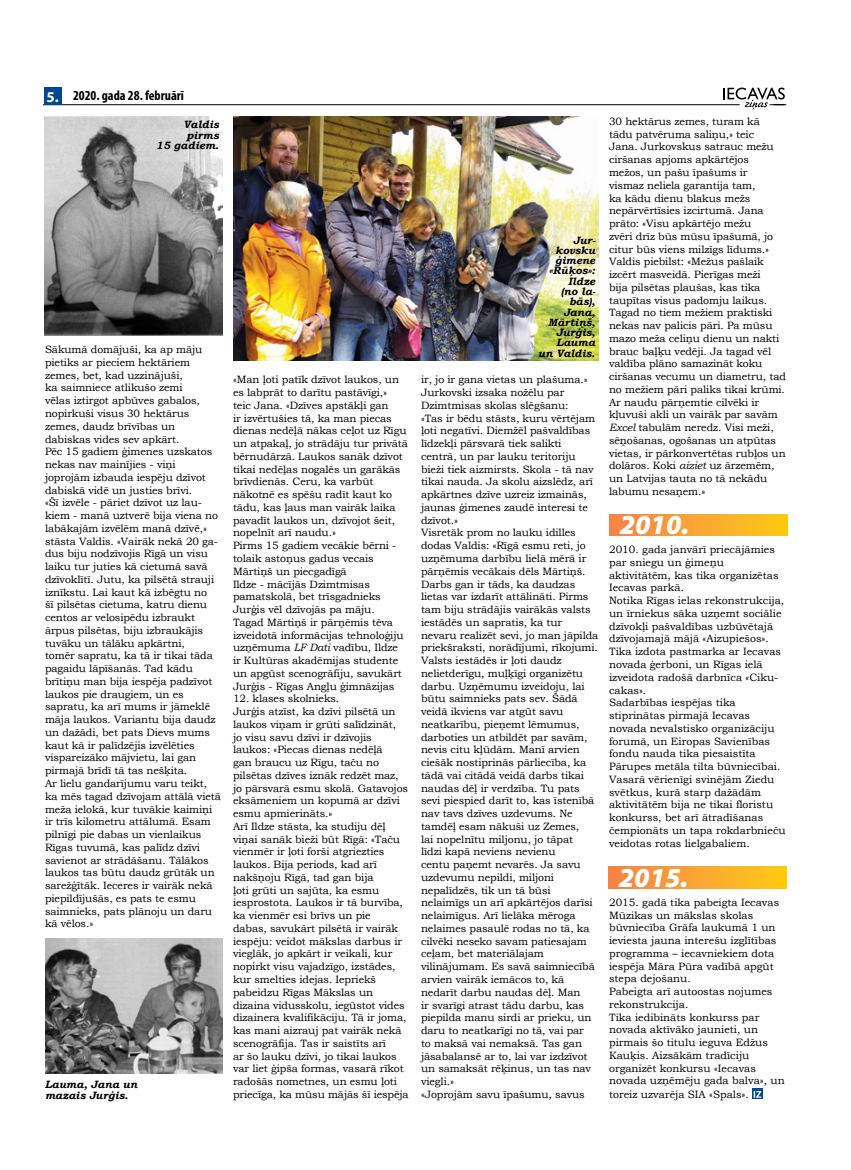
<style>
.page{position:relative;width:851px;height:1170px;background:#fff}
.page>*{position:absolute;margin:0;border:0;box-sizing:border-box;transform-origin:0 0}
.t1{font:italic 900 27.5px "Myriad Pro";color:#fff}
.t2{font:700 condensed 13.75px "Myriad Pro";color:#000}
.t3{font:10.62px/12.8px "Bookman Old Style";letter-spacing:-.01em;color:#000}
.t4{font:italic 700 10.62px/10.2px "Bookman Old Style";color:#000;text-align:right}
.s1{font-stretch:normal;font-size:15px;color:#fff}
.s2{font-style:italic}
</style>
<div class="page">
<hr style="left:44px;top:104px;width:695px;height:1px;background:#000">
<div style="left:44px;top:87px;width:17px;height:18px;background:#004990"></div>
<svg style="left:723px;top:88px;width:63px;height:22px"></svg>
<div style="left:609px;top:514px;width:178px;height:21px;background:linear-gradient(to right,#f5824c,#ffc915)"></div>
<div style="left:608px;top:866px;width:178px;height:22px;background:linear-gradient(to right,#f5824c,#ffc915)"></div>
<img style="left:233px;top:117px;width:365px;height:243px">
<img style="left:45px;top:117px;width:177px;height:218px">
<img style="left:45px;top:938px;width:177px;height:135px">
<svg style="left:752px;top:1088px;width:10px;height:11px"></svg>
<svg style="left:753px;top:1090px;width:8px;height:7px"></svg>
<p class="t2" style="left:46px;top:87px;width:139px"><span class="s1">5.</span> 2020. gada 28. februārī</p>
<p class="t4" style="left:156px;top:120px;width:64px">Valdis pirms<br>15 gadiem.</p>
<p class="t3" style="left:45px;top:343px;width:177px">Sākumā domājuši, ka ap māju pietiks ar pieciem hektāriem zemes, bet, kad uzzinājuši,<br>ka saimniece atlikušo zemi<br>vēlas iztirgot apbūves gabalos, nopirkuši visus 30 hektārus zemes, daudz brīvības un dabiskas vides sev apkārt.<br>Pēc 15 gadiem ģimenes uzskatos nekas nav mainījies - viņi joprojām izbauda iespēju dzīvot dabiskā vidē un justies brīvi.<br>«Šī izvēle - pāriet dzīvot uz lau&shy;kiem - manā uztverē bija viena no labākajām izvēlēm manā dzīvē,» stāsta Valdis. «Vairāk nekā 20 ga&shy;dus biju nodzīvojis Rīgā un visu laiku tur juties kā cietumā savā dzīvoklītī. Jutu, ka pilsētā strauji iznīkstu. Lai kaut kā izbēgtu no<br>šī pilsētas cietuma, katru dienu centos ar velosipēdu izbraukt ārpus pilsētas, biju izbraukājis tuvāku un tālāku apkārtni,<br>tomēr sapratu, ka tā ir tikai tāda pagaidu lāpīšanās. Tad kādu brītiņu man bija iespēja padzīvot laukos pie draugiem, un es sapratu, ka arī mums ir jāmeklē māja laukos. Variantu bija daudz un dažādi, bet pats Dievs mums kaut kā ir palīdzējis izvēlēties vispareizāko mājvietu, lai gan pirmajā brīdī tā tas nešķita.<br>Ar lielu gandarījumu varu teikt, ka mēs tagad dzīvojam attālā vietā meža ielokā, kur tuvākie kaimiņi ir trīs kilometru attālumā. Esam pilnīgi pie dabas un vienlaikus<br>Rīgas tuvumā, kas palīdz dzīvi savienot ar strādāšanu. Tālākos laukos tas būtu daudz grūtāk un sarežģītāk. Ieceres ir vairāk nekā piepildījušās, es pats te esmu saimnieks, pats plānoju un daru kā vēlos.»</p>
<p class="t4" style="left:45px;top:1079px;width:94px;text-align:left">Lauma, Jana un mazais Jurģis.</p>
<p class="t3" style="left:233px;top:373px;width:176px">«Man ļoti patīk dzīvot laukos, un es labprāt to darītu pastāvīgi,»<br>teic Jana. «Dzīves apstākļi gan<br>ir izvērtušies tā, ka man piecas dienas nedēļā nākas ceļot uz Rīgu un atpakaļ, jo strādāju tur privātā bērnudārzā. Laukos sanāk dzīvot tikai nedēļas nogalēs un garākās brīvdienās. Ceru, ka varbūt nākotnē es spēšu radīt kaut ko tādu, kas ļaus man vairāk laika pavadīt laukos un, dzīvojot šeit, nopelnīt arī naudu.»<br>Pirms 15 gadiem vecākie bērni - tolaik astoņus gadus vecais<br>Mārtiņš un piecgadīgā<br>Ildze - mācījās Dzimtmisas pamatskolā, bet trīsgadnieks<br>Jurģis vēl dzīvojās pa māju.<br>Tagad Mārtiņš ir pārņēmis tēva izveidotā informācijas tehnoloģiju uzņēmuma <span class="s2">LF Dati</span> vadību, Ildze ir Kultūras akadēmijas studente un apgūst scenogrāfiju, savukārt<br>Jurģis - Rīgas Angļu ģimnāzijas</p>
<p class="t3" style="left:233px;top:692px;width:177px">12. klases skolnieks.<br>Jurģis atzīst, ka dzīvi pilsētā un laukos viņam ir grūti salīdzināt,<br>jo visu savu dzīvi ir dzīvojis laukos: «Piecas dienas nedēļā<br>gan braucu uz Rīgu, taču no pilsētas dzīves iznāk redzēt maz, jo pārsvarā esmu skolā. Gatavojos eksāmeniem un kopumā ar dzīvi esmu apmierināts.»<br>Arī Ildze stāsta, ka studiju dēļ viņai sanāk bieži būt Rīgā: «Taču vienmēr ir ļoti forši atgriezties laukos. Bija periods, kad arī nakšņoju Rīgā, tad gan bija<br>ļoti grūti un sajūta, ka esmu iesprostota. Laukos ir tā burvība, ka vienmēr esi brīvs un pie<br>dabas, savukārt pilsētā ir vairāk iespēju: veidot mākslas darbus ir vieglāk, jo apkārt ir veikali, kur nopirkt visu vajadzīgo, izstādes, kur smelties idejas. Iepriekš pabeidzu Rīgas Mākslas un dizaina vidusskolu, iegūstot vides dizainera kvalifikāciju. Tā ir joma, kas mani aizrauj pat vairāk nekā scenogrāfija. Tas ir saistīts arī<br>ar šo lauku dzīvi, jo tikai laukos var liet ģipša formas, vasarā rīkot radošās nometnes, un esmu ļoti priecīga, ka mūsu mājās šī iespēja</p>
<p class="t4" style="left:538px;top:235px;width:58px">Jur&shy;kovsku ģimene «Rūķos»:<br>Ildze<br>(no la&shy;bās),<br>Jana,<br>Mārtiņš,<br>Jurģis,<br>Lauma<br>un Valdis.</p>
<p class="t3" style="left:421px;top:373px;width:179px">ir, jo ir gana vietas un plašuma.»<br>Jurkovski izsaka nožēlu par<br>Dzimtmisas skolas slēgšanu:<br>«Tas ir bēdu stāsts, kuru vērtējam ļoti negatīvi. Diemžēl pašvaldības līdzekļi pārsvarā tiek salikti centrā, un par lauku teritoriju bieži tiek aizmirsts. Skola - tā nav tikai nauda. Ja skolu aizslēdz, arī apkārtnes dzīve uzreiz izmainās, jaunas ģimenes zaudē interesi te dzīvot.»<br>Visretāk prom no lauku idilles dodas Valdis: «Rīgā esmu reti, jo uzņēmuma darbību lielā mērā ir pārņēmis vecākais dēls Mārtiņš.<br>Darbs gan ir tāds, ka daudzas lietas var izdarīt attālināti. Pirms tam biju strādājis vairākās valsts iestādēs un sapratis, ka tur nevaru realizēt sevi, jo man jāpilda priekšraksti, norādījumi, rīkojumi.<br>Valsts iestādēs ir ļoti daudz nelietderīgu, muļķīgi organizētu darbu. Uzņēmumu izveidoju, lai būtu saimnieks pats sev. Šādā veidā ikviens var atgūt savu neatkarību, pieņemt lēmumus, darboties un atbildēt par savām, nevis citu kļūdām. Manī arvien ciešāk nostiprinās pārliecība, ka tādā vai citādā veidā darbs tikai naudas dēļ ir verdzība. Tu pats sevi piespied darīt to, kas īstenībā nav tavs dzīves uzdevums. Ne tamdēļ esam nākuši uz Zemes,<br>lai nopelnītu miljonu, jo tāpat<br>līdzi kapā neviens nevienu<br>centu paņemt nevarēs. Ja savu uzdevumu nepildi, miljoni nepalīdzēs, tik un tā būsi nelaimīgs un arī apkārtējos darīsi nelaimīgus. Arī lielāka mēroga nelaimes pasaulē rodas no tā, ka cilvēki neseko savam patiesajam ceļam, bet materiālajam vilinājumam. Es savā saimniecībā arvien vairāk iemācos to, kā nedarīt darbu naudas dēļ. Man<br>ir svarīgi atrast tādu darbu, kas piepilda manu sirdi ar prieku, un daru to neatkarīgi no tā, vai par<br>to maksā vai nemaksā. Tas gan jāsabalansē ar to, lai var izdzīvot un samaksāt rēķinus, un tas nav viegli.»<br>«Joprojām savu īpašumu, savus</p>
<p class="t3" style="left:609px;top:115px;width:178px">30 hektārus zemes, turam kā tādu patvēruma saliņu,» teic<br>Jana. Jurkovskus satrauc mežu ciršanas apjoms apkārtējos mežos, un pašu īpašums ir<br>vismaz neliela garantija tam,<br>ka kādu dienu blakus mežs nepārvērtīsies izcirtumā. Jana prāto: «Visu apkārtējo mežu<br>zvēri drīz būs mūsu īpašumā, jo citur būs viens milzīgs līdums.»<br>Valdis piebilst: «Mežus pašlaik izcērt masveidā. Pierīgas meži<br>bija pilsētas plaušas, kas tika taupītas visus padomju laikus.<br>Tagad no tiem mežiem praktiski nekas nav palicis pāri. Pa mūsu mazo meža celiņu dienu un nakti brauc baļķu vedēji. Ja tagad vēl valdība plāno samazināt koku ciršanas vecumu un diametru, tad no mežiem pāri paliks tikai krūmi.<br>Ar naudu pārņemtie cilvēki ir kļuvuši akli un vairāk par savām<br><span class="s2">Excel</span> tabulām neredz. Visi meži, sēņošanas, ogošanas un atpūtas vietas, ir pārkonvertētas rubļos un dolāros. Koki <span class="s2">aiziet</span> uz ārzemēm, un Latvijas tauta no tā nekādu labumu nesaņem.»</p>
<h1 class="t1" style="left:619px;top:509px;width:71px">2010.</h1>
<p class="t3" style="left:609px;top:543px;width:178px">2010. gada janvārī priecājāmies par sniegu un ģimeņu aktivitātēm, kas tika organizētas<br>Iecavas parkā.<br>Notika Rīgas ielas rekonstrukcija, un īrniekus sāka uzņemt sociālie dzīvokļi pašvaldības uzbūvētajā dzīvojamajā mājā «Aizupiešos».<br>Tika izdota pastmarka ar Iecavas novada ģerboni, un Rīgas ielā izveidota radošā darbnīca «Ciku&shy;cakas».<br>Sadarbības iespējas tika stiprinātas pirmajā Iecavas novada nevalstisko organizāciju forumā, un Eiropas Savienības fondu nauda tika piesaistīta<br>Pārupes metāla tilta būvniecībai.<br>Vasarā vērienīgi svinējām Ziedu svētkus, kurā starp dažādām aktivitātēm bija ne tikai floristu konkurss, bet arī ātradīšanas čempionāts un tapa rokdarbnieču veidotas rotas lielgabaliem.</p>
<h1 class="t1" style="left:618px;top:861px;width:71px">2015.</h1>
<p class="t3" style="left:609px;top:895px;width:177px">2015. gadā tika pabeigta Iecavas<br>Mūzikas un mākslas skolas būvniecība Grāfa laukumā 1 un ieviesta jauna interešu izglītības programma – iecavniekiem dota iespēja Māra Pūra vadībā apgūt stepa dejošanu.<br>Pabeigta arī autoostas nojumes rekonstrukcija.<br>Tika iedibināts konkurss par novada aktīvāko jaunieti, un pirmais šo titulu ieguva Edžus<br>Kauķis. Aizsākām tradīciju organizēt konkursu «Iecavas novada uzņēmēju gada balva», un toreiz uzvarēja SIA «Spals».</p>
</div>
